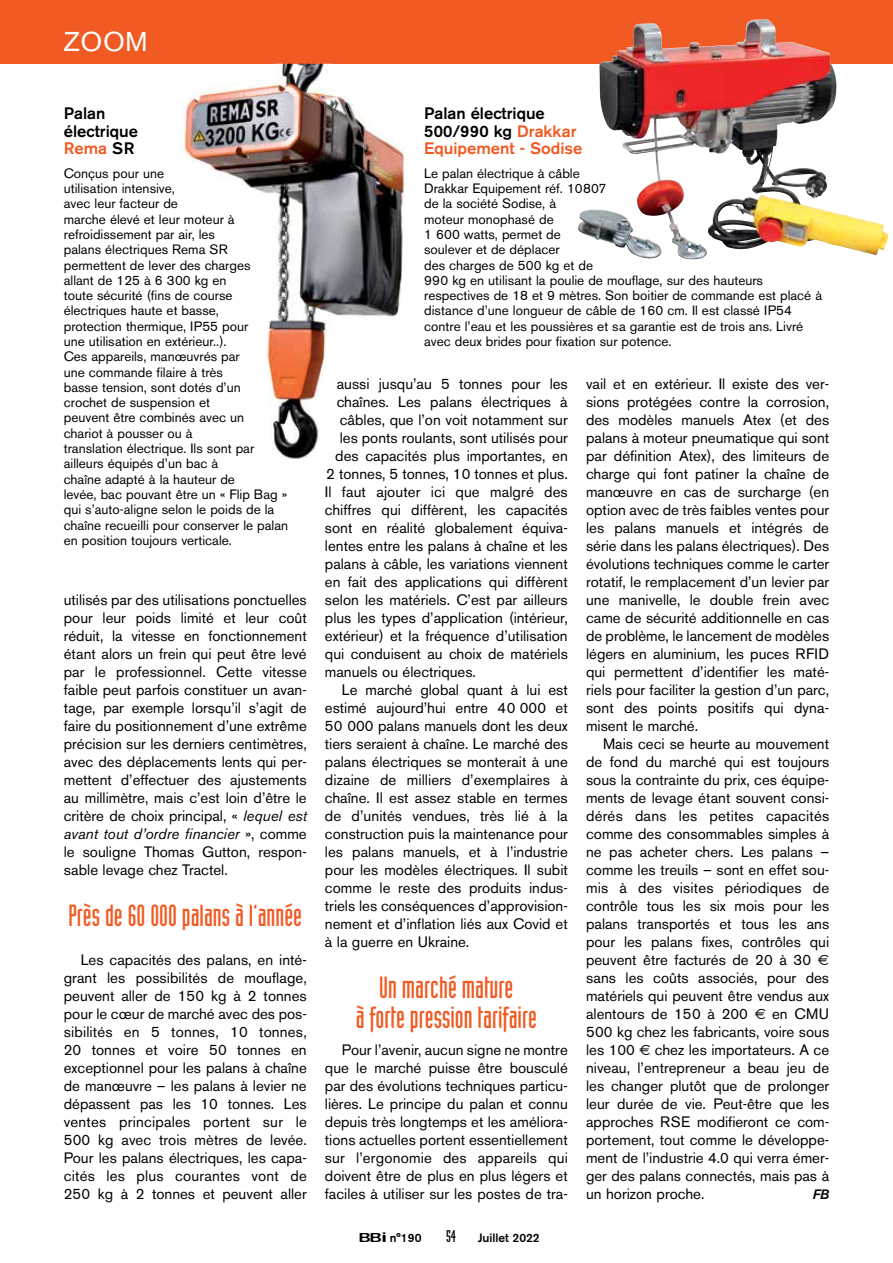
<style>
.page{position:relative;width:893px;height:1263px;background:#fff}
.page>*{position:absolute;margin:0;border:0;box-sizing:border-box;transform-origin:0 0}
.t1{font:30px/30px "Industria Solid";color:#f15a22;text-align:center}
.t2{font:27px "Akzidenz Grotesk BE";color:#fff}
.t3{font:500 16.5px/17.2px "Akzidenz Grotesk BE";color:#000}
.t4{font:16.5px "Industria Solid";color:#000}
.t5{font:15px/18px "Akzidenz Grotesk BE";color:#000;text-align:justify}
.t6{font:13.5px/15.3px "Akzidenz Grotesk BE";color:#000}
.t7{font:italic 500 13.5px "Akzidenz Grotesk BE";color:#000}
.t8{font:500 12px "Akzidenz Grotesk BE";color:#000}
.s1{color:#f15a22}
.s2{font-style:italic}
.s3{font-family:"Blur";font-size:13.5px}
.s4{font-family:"Euro Sans"}
</style>
<div class="page">
<div style="left:0;top:0;width:893px;height:64px;background:#f15a22"></div>
<img style="left:599px;top:19px;width:167px;height:240px">
<img style="left:183px;top:64px;width:222px;height:395px">
<h2 class="t2" style="left:64px;top:25px;width:85px">ZOOM</h2>
<p class="t3" style="left:64px;top:105px;width:76px">Palan électrique<br><span class="s1">Rema</span> SR</p>
<p class="t6" style="left:64px;top:165px;width:226px">Conçus pour une<br>utilisation intensive,<br>avec leur facteur de<br>marche élevé et leur moteur à refroidissement par air, les<br>palans électriques Rema SR permettent de lever des charges<br>allant de 125 à 6 300 kg en<br>toute sécurité (fins de course électriques haute et basse,<br>protection thermique, IP55 pour<br>une utilisation en extérieur..).<br>Ces appareils, manœuvrés par<br>une commande filaire à très<br>basse tension, sont dotés d’un<br>crochet de suspension et<br>peuvent être combinés avec un<br>chariot à pousser ou à<br>translation électrique. Ils sont par ailleurs équipés d’un bac à<br>chaîne adapté à la hauteur de<br>levée, bac pouvant être un « Flip Bag » qui s’auto-aligne selon le poids de la chaîne recueilli pour conserver le palan en position toujours verticale.</p>
<p class="t5" style="left:64px;top:591px;width:245px">utilisés par des utilisations ponctuelles pour leur poids limité et leur coût réduit, la vitesse en fonctionnement étant alors un frein qui peut être levé par le professionnel. Cette vitesse faible peut parfois constituer un avan&shy;tage, par exemple lorsqu’il s’agit de faire du positionnement d’une extrême précision sur les derniers centimètres, avec des déplacements lents qui per&shy;mettent d’effectuer des ajustements au millimètre, mais c’est loin d’être le critère de choix principal, « <span class="s2">lequel est avant tout d’ordre financier</span> », comme le souligne Thomas Gutton, respon&shy;sable levage chez Tractel.</p>
<h1 class="t1" style="left:68px;top:901px;width:235px">Près de 60 000 palans à l’année</h1>
<p class="t5" style="left:64px;top:951px;width:245px;text-indent:17px">Les capacités des palans, en inté&shy;grant les possibilités de mouflage, peuvent aller de 150 kg à 2 tonnes pour le cœur de marché avec des pos&shy;sibilités en 5 tonnes, 10 tonnes, 20 tonnes et voire 50 tonnes en exceptionnel pour les palans à chaîne de manœuvre – les palans à levier ne dépassent pas les 10 tonnes. Les ventes principales portent sur le 500 kg avec trois mètres de levée.<br>Pour les palans électriques, les capa&shy;cités les plus courantes vont de 250 kg à 2 tonnes et peuvent aller</p>
<p class="t3" style="left:424px;top:105px;width:160px">Palan électrique<br>500/990 kg <span class="s1">Drakkar<br>Equipement - Sodise</span></p>
<p class="t6" style="left:424px;top:165px;width:399px">Le palan électrique à câble<br>Drakkar Equipement réf. 10807<br>de la société Sodise, à<br>moteur monophasé de<br>1 600 watts, permet de<br>soulever et de déplacer<br>des charges de 500 kg et de<br>990 kg en utilisant la poulie de mouflage, sur des hauteurs respectives de 18 et 9 mètres. Son boitier de commande est placé à distance d’une longueur de câble de 160 cm. Il est classé IP54 contre l’eau et les poussières et sa garantie est de trois ans. Livré avec deux brides pour fixation sur potence.</p>
<p class="t5" style="left:337px;top:375px;width:232px">aussi jusqu’au 5 tonnes pour les</p>
<p class="t5" style="left:337px;top:393px;width:233px">chaînes. Les palans électriques à</p>
<p class="t5" style="left:340px;top:411px;width:229px">câbles, que l’on voit notamment sur</p>
<p class="t5" style="left:340px;top:429px;width:230px">les ponts roulants, sont utilisés pour</p>
<p class="t5" style="left:335px;top:447px;width:234px">des capacités plus importantes, en</p>
<p class="t5" style="left:326px;top:465px;width:243px">2 tonnes, 5 tonnes, 10 tonnes et plus.</p>
<p class="t5" style="left:325px;top:483px;width:244px">Il faut ajouter ici que malgré des</p>
<p class="t5" style="left:325px;top:501px;width:244px">chiffres qui diffèrent, les capacités</p>
<p class="t5" style="left:325px;top:519px;width:244px">sont en réalité globalement équiva-</p>
<p class="t5" style="left:325px;top:537px;width:244px">lentes entre les palans à chaîne et les</p>
<p class="t5" style="left:325px;top:555px;width:244px">palans à câble, les variations viennent</p>
<p class="t5" style="left:325px;top:573px;width:244px">en fait des applications qui diffèrent</p>
<p class="t5" style="left:325px;top:591px;width:244px">selon les matériels. C’est par ailleurs</p>
<p class="t5" style="left:325px;top:609px;width:244px">plus les types d’application (intérieur,</p>
<p class="t5" style="left:325px;top:627px;width:244px">extérieur) et la fréquence d’utilisation</p>
<p class="t5" style="left:325px;top:645px;width:244px">qui conduisent au choix de matériels</p>
<p class="t5" style="left:325px;top:663px;width:153px">manuels ou électriques.</p>
<p class="t5" style="left:342px;top:681px;width:227px">Le marché global quant à lui est</p>
<p class="t5" style="left:325px;top:699px;width:244px">estimé aujourd’hui entre 40 000 et</p>
<p class="t5" style="left:325px;top:717px;width:244px">50 000 palans manuels dont les deux</p>
<p class="t5" style="left:325px;top:735px;width:244px">tiers seraient à chaîne. Le marché des</p>
<p class="t5" style="left:325px;top:753px;width:244px">palans électriques se monterait à une</p>
<p class="t5" style="left:325px;top:771px;width:244px">dizaine de milliers d’exemplaires à</p>
<p class="t5" style="left:325px;top:789px;width:244px">chaîne. Il est assez stable en termes</p>
<p class="t5" style="left:325px;top:807px;width:244px">de d’unités vendues, très lié à la</p>
<p class="t5" style="left:325px;top:825px;width:244px">construction puis la maintenance pour</p>
<p class="t5" style="left:325px;top:843px;width:244px">les palans manuels, et à l’industrie</p>
<p class="t5" style="left:325px;top:861px;width:244px">pour les modèles électriques. Il subit</p>
<p class="t5" style="left:325px;top:879px;width:244px">comme le reste des produits indus-</p>
<p class="t5" style="left:325px;top:897px;width:244px">triels les conséquences d’approvision-</p>
<p class="t5" style="left:325px;top:915px;width:244px">nement et d’inflation liés aux Covid et</p>
<p class="t5" style="left:325px;top:933px;width:146px">à la guerre en Ukraine.</p>
<h1 class="t1" style="left:356px;top:973px;width:183px">Un marché mature<br>à forte pression tarifaire</h1>
<p class="t5" style="left:325px;top:1041px;width:244px;text-indent:17px">Pour l’avenir, aucun signe ne montre que le marché puisse être bousculé par des évolutions techniques particu&shy;lières. Le principe du palan et connu depuis très longtemps et les améliora&shy;tions actuelles portent essentiellement sur l’ergonomie des appareils qui doivent être de plus en plus légers et faciles à utiliser sur les postes de tra-</p>
<p class="t8" style="left:359px;top:1231px;width:64px"><span class="s3">BBi</span> n°190</p>
<p class="t4" style="left:446px;top:1227px;width:11px">54</p>
<p class="t8" style="left:478px;top:1231px;width:63px">Juillet 2022</p>
<p class="t5" style="left:586px;top:375px;width:245px">vail et en extérieur. Il existe des ver&shy;sions protégées contre la corrosion, des modèles manuels Atex (et des palans à moteur pneumatique qui sont par définition Atex), des limiteurs de charge qui font patiner la chaîne de manœuvre en cas de surcharge (en option avec de très faibles ventes pour les palans manuels et intégrés de série dans les palans électriques). Des évolutions techniques comme le carter rotatif, le remplacement d’un levier par une manivelle, le double frein avec came de sécurité additionnelle en cas de problème, le lancement de modèles légers en aluminium, les puces RFID qui permettent d’identifier les maté&shy;riels pour faciliter la gestion d’un parc, sont des points positifs qui dyna&shy;misent le marché.</p>
<p class="t5" style="left:586px;top:735px;width:245px;text-indent:17px">Mais ceci se heurte au mouvement de fond du marché qui est toujours sous la contrainte du prix, ces équipe&shy;ments de levage étant souvent consi&shy;dérés dans les petites capacités comme des consommables simples à ne pas acheter chers. Les palans – comme les treuils – sont en effet sou&shy;mis à des visites périodiques de contrôle tous les six mois pour les palans transportés et tous les ans pour les palans fixes, contrôles qui peuvent être facturés de 20 à 30 <span class="s4">E </span>sans les coûts associés, pour des matériels qui peuvent être vendus aux alentours de 150 à 200 <span class="s4">E</span> en CMU 500 kg chez les fabricants, voire sous les 100 <span class="s4">E</span> chez les importateurs. A ce niveau, l’entrepreneur a beau jeu de les changer plutôt que de prolonger leur durée de vie. Peut-être que les approches RSE modifieront ce com&shy;portement, tout comme le développe&shy;ment de l’industrie 4.0 qui verra émer&shy;ger des palans connectés, mais pas à un horizon proche.</p>
<p class="t7" style="left:813px;top:1187px;width:18px">FB</p>
</div>
